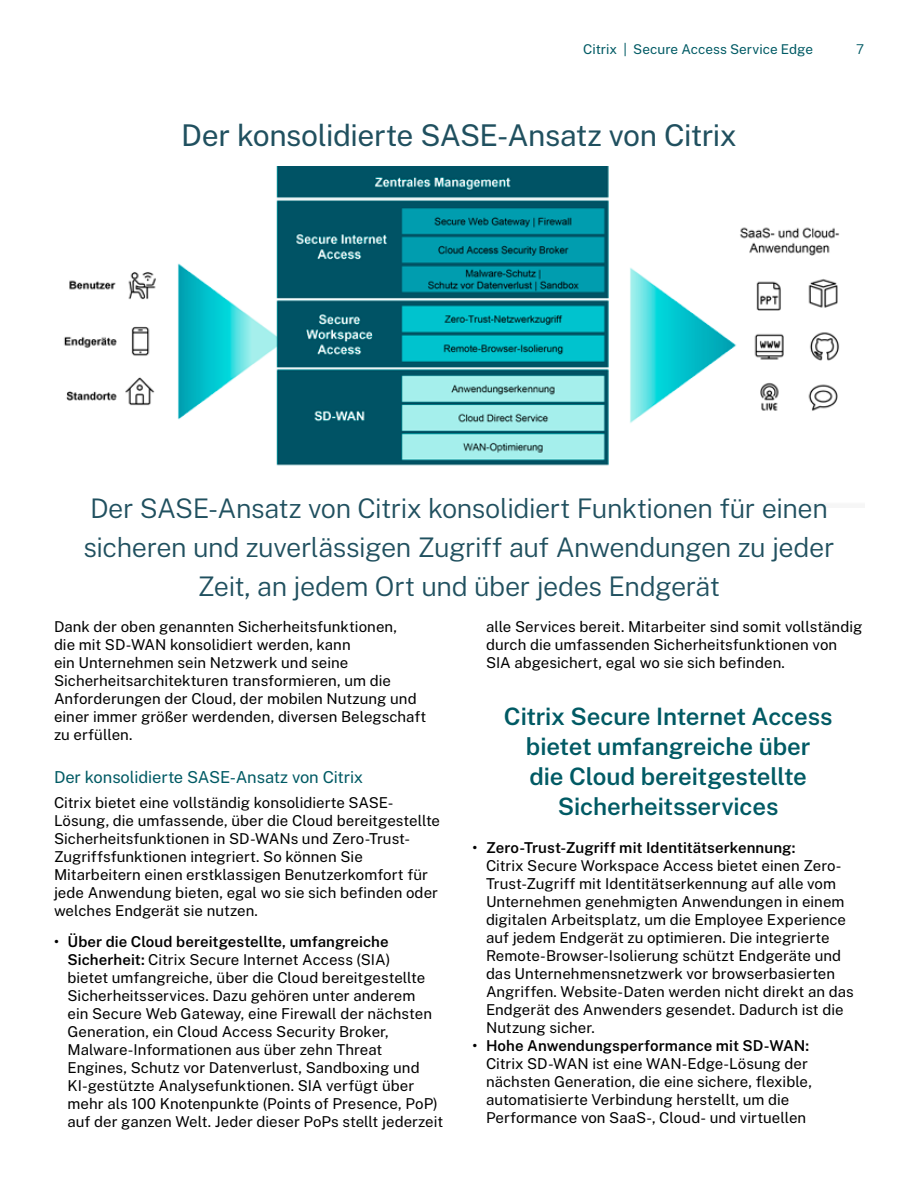
<style>
.page{position:relative;width:918px;height:1188px;background:#fff}
.page>*{position:absolute;margin:0;border:0;box-sizing:border-box;transform-origin:0 0}
.t1{font:30px "Public Sans";letter-spacing:-.015em;color:#20505f}
.t2{font:300 27px/39px "Public Sans";letter-spacing:-.015em;color:#20505f;text-align:center}
.t3{font:600 24px/30px "Public Sans";letter-spacing:-.005em;color:#005a64;text-align:center}
.t4{font:16.5px "Public Sans";letter-spacing:-.01em;color:#005a64}
.t5{font:15px/18px "Public Sans";letter-spacing:.005em;color:#000}
.t6{font:600 15px "Public Sans";letter-spacing:.005em;color:#000}
.t7{font:13.5px "Public Sans";color:#005a64}
.t8{font:300 13.5px "Public Sans";color:#005a64}
.s1{font-weight:600}
</style>
<div class="page">
<img style="left:64px;top:166px;width:776px;height:300px">
<p class="t7" style="left:583px;top:39px;width:231px">Citrix | Secure Access Service Edge</p>
<p class="t8" style="left:856px;top:39px;width:10px">7</p>
<h1 class="t1" style="left:181px;top:113px;width:557px">Der konsolidierte SASE-Ansatz von Citrix</h1>
<h2 class="t2" style="left:83px;top:487px;width:753px">Der SASE-Ansatz von Citrix konsolidiert Funktionen für einen sicheren und zuverlässigen Zugriff auf Anwendungen zu jeder<br>Zeit, an jedem Ort und über jedes Endgerät</h2>
<p class="t5" style="left:54px;top:617px;width:374px">Dank der oben genannten Sicherheitsfunktionen,<br>die mit SD-WAN konsolidiert werden, kann<br>ein Unternehmen sein Netzwerk und seine Sicherheitsarchitekturen transformieren, um die Anforderungen der Cloud, der mobilen Nutzung und einer immer größer werdenden, diversen Belegschaft zu erfüllen.</p>
<p class="t4" style="left:54px;top:765px;width:311px">Der konsolidierte SASE-Ansatz von Citrix</p>
<p class="t5" style="left:54px;top:792px;width:388px">Citrix bietet eine vollständig konsolidierte SASE-Lösung, die umfassende, über die Cloud bereitgestellte Sicherheitsfunktionen in SD-WANs und Zero-Trust-Zugriffsfunktionen integriert. So können Sie Mitarbeitern einen erstklassigen Benutzerkomfort für jede Anwendung bieten, egal wo sie sich befinden oder welches Endgerät sie nutzen.</p>
<p class="t5" style="left:68px;top:932px;width:377px;text-indent:-14px"><span class="s1">• Über die Cloud bereitgestellte, umfangreiche Sicherheit:</span> Citrix Secure Internet Access (SIA)<br>bietet umfangreiche, über die Cloud bereitgestellte Sicherheitsservices. Dazu gehören unter anderem<br>ein Secure Web Gateway, eine Firewall der nächsten Generation, ein Cloud Access Security Broker, Malware-Informationen aus über zehn Threat Engines, Schutz vor Datenverlust, Sandboxing und KI-gestützte Analysefunktionen. SIA verfügt über mehr als 100 Knotenpunkte (Points of Presence, PoP) auf der ganzen Welt. Jeder dieser PoPs stellt jederzeit</p>
<p class="t5" style="left:486px;top:617px;width:378px">alle Services bereit. Mitarbeiter sind somit vollständig durch die umfassenden Sicherheitsfunktionen von<br>SIA abgesichert, egal wo sie sich befinden.</p>
<h3 class="t3" style="left:504px;top:700px;width:330px">Citrix Secure Internet Access bietet umfangreiche über<br>die Cloud bereitgestellte<br>Sicherheitsservices</h3>
<p class="t6" style="left:472px;top:837px;width:325px">• Zero-Trust-Zugriff mit Identitätserkennung:</p>
<p class="t5" style="left:486px;top:856px;width:369px">Citrix Secure Workspace Access bietet einen Zero-Trust-Zugriff mit Identitätserkennung auf alle vom Unternehmen genehmigten Anwendungen in einem digitalen Arbeitsplatz, um die Employee Experience auf jedem Endgerät zu optimieren. Die integrierte Remote-Browser-Isolierung schützt Endgeräte und das Unternehmensnetzwerk vor browserbasierten Angriffen. Website-Daten werden nicht direkt an das Endgerät des Anwenders gesendet. Dadurch ist die Nutzung sicher.</p>
<p class="t6" style="left:472px;top:1035px;width:338px">• Hohe Anwendungsperformance mit SD-WAN:</p>
<p class="t5" style="left:486px;top:1054px;width:327px">Citrix SD-WAN ist eine WAN-Edge-Lösung der nächsten Generation, die eine sichere, flexible, automatisierte Verbindung herstellt, um die Performance von SaaS-, Cloud- und virtuellen</p>
</div>
